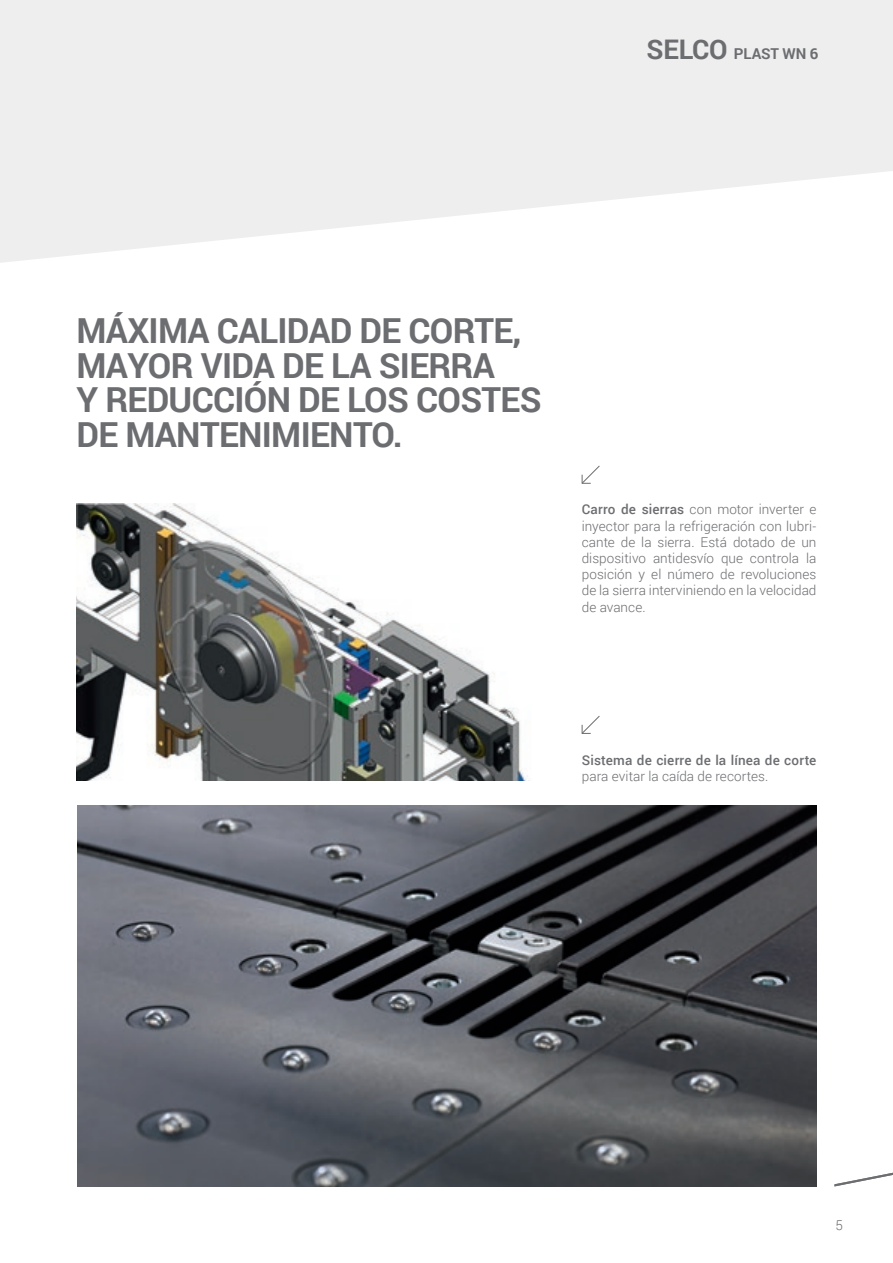
<style>
.page{position:relative;width:893px;height:1263px;background:#fff}
.page>*{position:absolute;margin:0;border:0;box-sizing:border-box;transform-origin:0 0}
.t1{font:700 34.5px/34.5px "Roboto";letter-spacing:-.02em;color:#6c6d70}
.t2{font:700 15px "Roboto";letter-spacing:-.01em;color:#6c6d70}
.t3{font:300 13.5px/16.2px "Roboto";letter-spacing:.005em;color:#6c6d70;text-align:justify}
.t4{font:500 13.5px/16.2px "Roboto";letter-spacing:.015em;color:#6c6d70}
.s1{font-size:27px}
.s2{font-weight:500}
.s3{font-weight:300}
</style>
<div class="page">
<svg style="left:0;top:0;width:893px;height:263px;fill:#eeeeef"></svg>
<svg style="left:834px;top:1172px;width:59px;height:14px"></svg>
<img style="left:77px;top:504px;width:453px;height:277px">
<svg style="left:581px;top:465px;width:19px;height:19px"></svg>
<img style="left:77px;top:805px;width:739px;height:381px">
<svg style="left:581px;top:716px;width:19px;height:18px"></svg>
<p class="t2" style="left:647px;top:43px;width:173px"><span class="s1">SELCO</span> PLAST WN 6</p>
<p class="t1" style="left:77px;top:312px;width:467px">MÁXIMA CALIDAD DE CORTE,<br>MAYOR VIDA DE LA SIERRA<br>Y REDUCCIÓN DE LOS COSTES<br>DE MANTENIMIENTO.</p>
<p class="t3" style="left:582px;top:501px;width:236px"><span class="s2">Carro de sierras</span> con motor inverter e inyector para la refrigeración con lubri&shy;cante de la sierra. Está dotado de un dispositivo antidesvío que controla la posición y el número de revoluciones de la sierra interviniendo en la velocidad de avance.</p>
<p class="t4" style="left:582px;top:751px;width:236px">Sistema de cierre de la línea de corte <span class="s3">para evitar la caída de recortes.</span></p>
<p class="t3" style="left:836px;top:1216px;width:9px">5</p>
</div>
